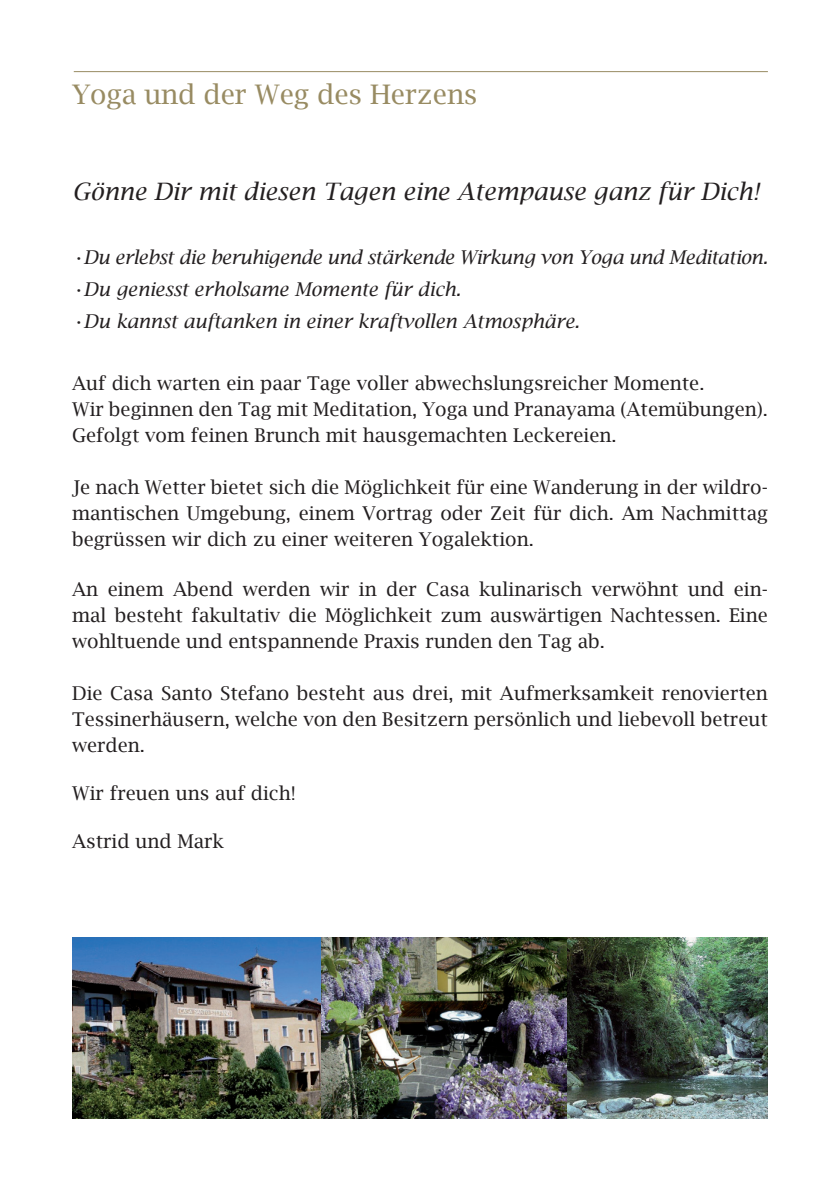
<style>
.page{position:relative;width:840px;height:1191px;background:#fff}
.page>*{position:absolute;margin:0;border:0;box-sizing:border-box;transform-origin:0 0}
.t1{font:27px "Lucida Bright";letter-spacing:-.005em;color:#988b62}
.t2{font:italic 24px "Lucida Bright";color:#231f20}
.t3{font:19px/26px "Lucida Bright";color:#231f20;text-align:justify}
.t4{font:italic 19px "Lucida Bright";color:#231f20}
</style>
<div class="page">
<hr style="left:74px;top:71px;width:693px;height:1px;background:#988b62">
<img style="left:566px;top:937px;width:201px;height:181px">
<img style="left:72px;top:937px;width:494px;height:181px">
<h1 class="t1" style="left:72px;top:79px;width:407px">Yoga und der Weg des Herzens</h1>
<p class="t2" style="left:72px;top:178px;width:688px">Gönne Dir mit diesen Tagen eine Atempause ganz für Dich!</p>
<p class="t4" style="left:72px;top:246px;width:696px">•Du erlebst die beruhigende und stärkende Wirkung von Yoga und Meditation.</p>
<p class="t4" style="left:72px;top:278px;width:390px">•Du geniesst erholsame Momente für dich.</p>
<p class="t4" style="left:72px;top:310px;width:508px">•Du kannst auftanken in einer kraftvollen Atmosphäre.</p>
<p class="t3" style="left:72px;top:370px;width:697px;text-align:left">Auf dich warten ein paar Tage voller abwechslungsreicher Momente.<br>Wir beginnen den Tag mit Meditation, Yoga und Pranayama (Atemübungen).<br>Gefolgt vom feinen Brunch mit hausgemachten Leckereien.</p>
<p class="t3" style="left:72px;top:474px;width:697px">Je nach Wetter bietet sich die Möglichkeit für eine Wanderung in der wildro&shy;mantischen Umgebung, einem Vortrag oder Zeit für dich. Am Nachmittag begrüssen wir dich zu einer weiteren Yogalektion.</p>
<p class="t3" style="left:72px;top:576px;width:697px">An einem Abend werden wir in der Casa kulinarisch verwöhnt und ein&shy;mal besteht fakultativ die Möglichkeit zum auswärtigen Nachtessen. Eine wohltuende und entspannende Praxis runden den Tag ab.</p>
<p class="t3" style="left:72px;top:680px;width:697px">Die Casa Santo Stefano besteht aus drei, mit Aufmerksamkeit renovierten Tessinerhäusern, welche von den Besitzern persönlich und liebevoll betreut werden.</p>
<p class="t3" style="left:72px;top:780px;width:225px">Wir freuen uns auf dich!</p>
<p class="t3" style="left:72px;top:828px;width:153px">Astrid und Mark</p>
</div>
